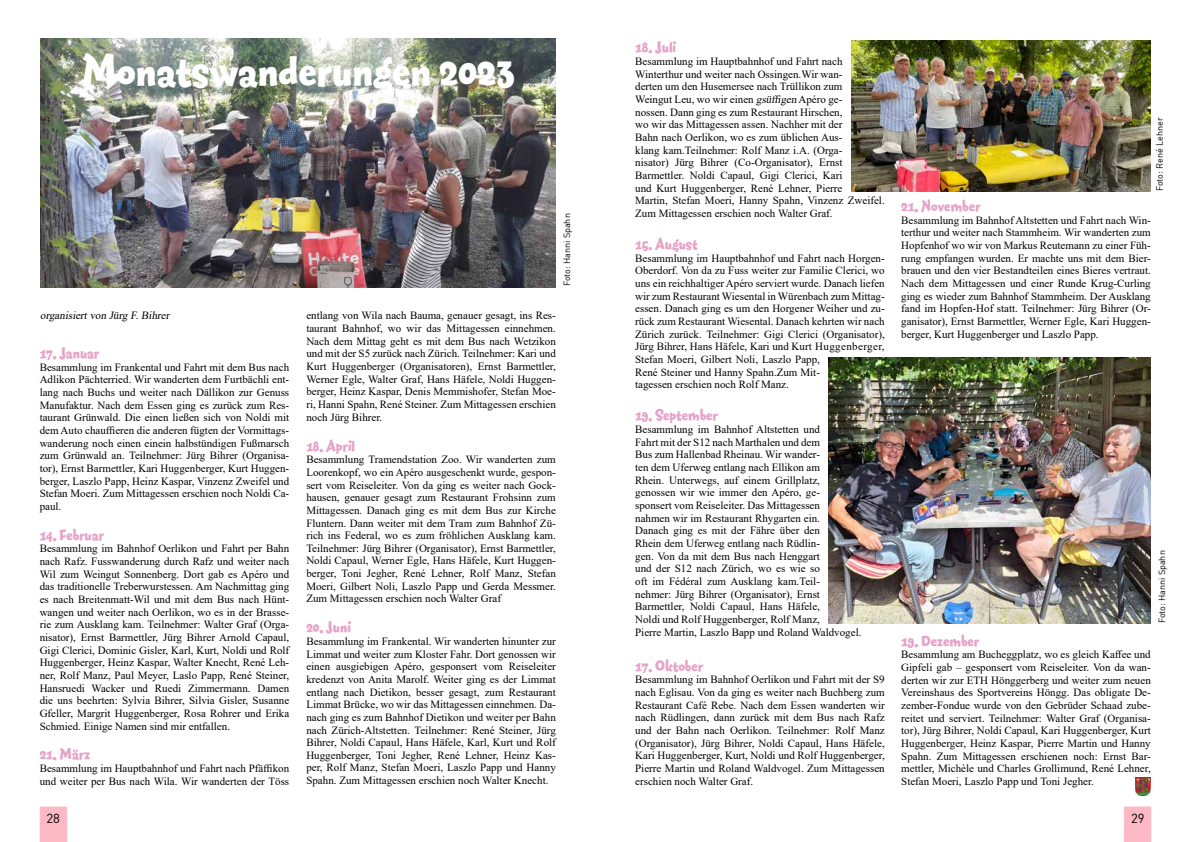
<style>
.page{position:relative;width:1191px;height:842px;background:#fff}
.page>*{position:absolute;margin:0;border:0;box-sizing:border-box;transform-origin:0 0}
.t1{font:800 43px "Fontesque Sans";color:#fff}
.t2{font:800 15px "Fontesque Sans";color:#e6a3c7}
.t3{font:13px "DIN";color:#000}
.t4{font:11px/12.6px "Times New Roman";color:#000;text-align:justify}
.t5{font:italic 11px "Times New Roman";color:#000}
.t6{font:9px "DIN";color:#000}
.s1{font-style:italic}
</style>
<div class="page">
<svg style="left:40px;top:806px;width:27px;height:36px"></svg>
<svg style="left:1124px;top:806px;width:27px;height:36px"></svg>
<img style="left:40px;top:39px;width:516px;height:249px">
<img style="left:1135px;top:778px;width:15px;height:17px">
<img style="left:828px;top:358px;width:322px;height:265px">
<img style="left:851px;top:40px;width:299px;height:151px">
<h1 class="t1" style="left:81px;top:44px;width:435px">Monatswanderungen 2023</h1>
<p class="t6" style="left:561px;top:286px;width:74px;rotate:-90deg">Foto: Hanni Spahn</p>
<p class="t5" style="left:40px;top:308px;width:133px">organisiertvon Jürg F.Bihrer</p>
<h2 class="t2" style="left:40px;top:344px;width:61px">17. Januar</h2>
<p class="t4" style="left:40px;top:360px;width:251px">Besammlung im Frankental und Fahrt mit dem Bus nach Adlikon Pächterried. Wir wanderten dem Furtbächli ent&shy;lang nach Buchs und weiter nach Dällikon zur Genuss Manufaktur. Nach dem Essen ging es zurück zum Res&shy;taurant Grünwald. Die einen ließen sich von Noldi mit dem Auto chauffieren die anderen fügten der Vormittags&shy;wanderung noch einen einein halbstündigen Fußmarsch zum Grünwald an. Teilnehmer: Jürg Bihrer (Organisa&shy;tor), Ernst Barmettler, Kari Huggenberger, Kurt Huggen&shy;berger, Laszlo Papp, Heinz Kaspar, Vinzenz Zweifel und Stefan Moeri. Zum Mittagessen erschien noch Noldi Ca&shy;paul.</p>
<h2 class="t2" style="left:40px;top:525px;width:66px">14. Februar</h2>
<p class="t4" style="left:40px;top:542px;width:251px">Besammlung im Bahnhof Oerlikon und Fahrt per Bahn nach Rafz. Fusswanderung durch Rafz und weiter nach Wil zum Weingut Sonnenberg. Dort gab es Apéro und das traditionelle Treberwurstessen. Am Nachmittag ging es nach Breitenmatt-Wil und mit dem Bus nach Hünt&shy;wangen und weiter nach Oerlikon, wo es in der Brasse&shy;rie zum Ausklang kam. Teilnehmer: Walter Graf (Orga&shy;nisator), Ernst Barmettler, Jürg Bihrer Arnold Capaul, Gigi Clerici, Dominic Gisler, Karl, Kurt, Noldi und Rolf Huggenberger, Heinz Kaspar, Walter Knecht, René Leh&shy;ner, Rolf Manz, Paul Meyer, Laslo Papp, René Steiner, Hansruedi Wacker und Ruedi Zimmermann. Damen die uns beehrten: Sylvia Bihrer, Silvia Gisler, Susanne Gfeller, Margrit Huggenberger, Rosa Rohrer und Erika Schmied. Einige Namen sind mir entfallen.</p>
<h2 class="t2" style="left:40px;top:745px;width:52px">21. März</h2>
<p class="t4" style="left:40px;top:762px;width:251px">Besammlung im Hauptbahnhof und Fahrt nach Pfäffikon und weiter per Bus nach Wila. Wir wanderten der Töss</p>
<p class="t4" style="left:306px;top:309px;width:251px">entlang von Wila nach Bauma, genauer gesagt, ins Res&shy;taurant Bahnhof, wo wir das Mittagessen einnehmen.<br>Nach dem Mittag geht es mit dem Bus nach Wetzikon und mit der S5 zurück nach Zürich. Teilnehmer: Kari und Kurt Huggenberger (Organisatoren), Ernst Barmettler, Werner Egle, Walter Graf, Hans Häfele, Noldi Huggen&shy;berger, Heinz Kaspar, Denis Memmishofer, Stefan Moe&shy;ri, Hanni Spahn, René Steiner. Zum Mittagessen erschien noch Jürg Bihrer.</p>
<h2 class="t2" style="left:306px;top:436px;width:50px">18. April</h2>
<p class="t4" style="left:306px;top:453px;width:251px">Besammlung Tramendstation Zoo. Wir wanderten zum Loorenkopf, wo ein Apéro ausgeschenkt wurde, gespon&shy;sert vom Reiseleiter. Von da ging es weiter nach Gock&shy;hausen, genauer gesagt zum Restaurant Frohsinn zum Mittagessen. Danach ging es mit dem Bus zur Kirche Fluntern. Dann weiter mit dem Tram zum Bahnhof Zü&shy;rich ins Federal, wo es zum fröhlichen Ausklang kam.<br>Teilnehmer: Jürg Bihrer (Organisator), Ernst Barmettler, Noldi Capaul, Werner Egle, Hans Häfele, Kurt Huggen&shy;berger, Toni Jegher, René Lehner, Rolf Manz, Stefan Moeri, Gilbert Noli, Laszlo Papp und Gerda Messmer.<br>Zum Mittagessen erschien noch Walter Graf</p>
<h2 class="t2" style="left:306px;top:618px;width:46px">20. Juni</h2>
<p class="t4" style="left:306px;top:635px;width:251px">Besammlung im Frankental. Wir wanderten hinunter zur Limmat und weiter zum Kloster Fahr. Dort genossen wir einen ausgiebigen Apéro, gesponsert vom Reiseleiter kredenzt von Anita Marolf. Weiter ging es der Limmat entlang nach Dietikon, besser gesagt, zum Restaurant Limmat Brücke, wo wir das Mittagessen einnehmen. Da&shy;nach ging es zum Bahnhof Dietikon und weiter per Bahn nach Zürich-Altstetten. Teilnehmer: René Steiner, Jürg Bihrer, Noldi Capaul, Hans Häfele, Karl, Kurt und Rolf Huggenberger, Toni Jegher, René Lehner, Heinz Kas&shy;per, Rolf Manz, Stefan Moeri, Laszlo Papp und Hanny Spahn. Zum Mittagessen erschien noch Walter Knecht.</p>
<h2 class="t2" style="left:635px;top:38px;width:43px">18. Juli</h2>
<p class="t4" style="left:635px;top:55px;width:251px;text-align:left">Besammlung im Hauptbahnhof und Fahrt nach Winterthur und weiter nach Ossingen.Wir wan-<br>derten um den Husemersee nach Trüllikon zum<br>Weingut Leu, wo wir einen <span class="s1">gsüffigen</span> Apéro ge-<br>nossen. Dann ging es zum Restaurant Hirschen,<br>wo wir das Mittagessen assen. Nachher mit der<br>Bahn nach Oerlikon, wo es zum üblichen Aus-<br>klang kam.Teilnehmer: Rolf Manz i.A. (Orga-<br>nisator) Jürg Bihrer (Co-Organisator), Ernst Barmettler. Noldi Capaul, Gigi Clerici, Kari<br>und Kurt Huggenberger, René Lehner, Pierre<br>Martin, Stefan Moeri, Hanny Spahn, Vinzenz Zweifel.<br>Zum Mittagessen erschien noch Walter Graf.</p>
<h2 class="t2" style="left:635px;top:235px;width:64px">15. August</h2>
<p class="t4" style="left:635px;top:251px;width:251px;text-align:left">Besammlung im Hauptbahnhof und Fahrt nach Horgen-Oberdorf. Von da zu Fuss weiter zur Familie Clerici, wo uns ein reichhaltiger Apéro serviert wurde. Danach liefen wir zum Restaurant Wiesental in Würenbach zum Mittag&shy;essen. Danach ging es um den Horgener Weiher und zu&shy;rück zum Restaurant Wiesental. Danach kehrten wir nach Zürich zurück. Teilnehmer: Gigi Clerici (Organisator), Jürg Bihrer, Hans Häfele, Kari und Kurt Huggenberger, Stefan Moeri, Gilbert Noli, Laszlo Papp,<br>René Steiner und Hanny Spahn.Zum Mit-<br>tagessen erschien noch Rolf Manz.</p>
<h2 class="t2" style="left:635px;top:406px;width:84px">19. September</h2>
<p class="t4" style="left:635px;top:423px;width:228px;text-align:left">Besammlung im Bahnhof Altstetten und<br>Fahrt mit der S12 nach Marthalen und dem<br>Bus zum Hallenbad Rheinau. Wir wander-<br>ten dem Uferweg entlang nach Ellikon am<br>Rhein. Unterwegs, auf einem Grillplatz, genossen wir wie immer den Apéro, ge-<br>sponsert vom Reiseleiter. Das Mittagessen<br>nahmen wir im Restaurant Rhygarten ein.<br>Danach ging es mit der Fähre über den<br>Rhein dem Uferweg entlang nach Rüdlin-<br>gen. Von da mit dem Bus nach Henggart<br>und der S12 nach Zürich, wo es wie so<br>oft im Fédéral zum Ausklang kam.Teil-<br>nehmer: Jürg Bihrer (Organisator), Ernst Barmettler, Noldi Capaul, Hans Häfele,<br>Noldi und Rolf Huggenberger, Rolf Manz,<br>Pierre Martin, Laszlo Bapp und Roland Waldvogel.</p>
<h2 class="t2" style="left:635px;top:656px;width:69px">17. Oktober</h2>
<p class="t4" style="left:635px;top:673px;width:251px">Besammlung im Bahnhof Oerlikon und Fahrt mit der S9 nach Eglisau. Von da ging es weiter nach Buchberg zum Restaurant Café Rebe. Nach dem Essen wanderten wir nach Rüdlingen, dann zurück mit dem Bus nach Rafz und der Bahn nach Oerlikon. Teilnehmer: Rolf Manz (Organisator), Jürg Bihrer, Noldi Capaul, Hans Häfele, Kari Huggenberger, Kurt, Noldi und Rolf Huggenberger, Pierre Martin und Roland Waldvogel. Zum Mittagessen erschien noch Walter Graf.</p>
<p class="t6" style="left:1154px;top:191px;width:75px;rotate:-90deg">Foto: René Lehner</p>
<h2 class="t2" style="left:901px;top:197px;width:81px">21. November</h2>
<p class="t4" style="left:901px;top:213px;width:251px">Besammlung im Bahnhof Altstetten und Fahrt nach Win&shy;terthur und weiter nach Stammheim. Wir wanderten zum Hopfenhof wo wir von Markus Reutemann zu einer Füh&shy;rung empfangen wurden. Er machte uns mit dem Bier&shy;brauen und den vier Bestandteilen eines Bieres vertraut.<br>Nach dem Mittagessen und einer Runde Krug-Curling ging es wieder zum Bahnhof Stammheim. Der Ausklang fand im Hopfen-Hof statt. Teilnehmer: Jürg Bihrer (Or&shy;ganisator), Ernst Barmettler, Werner Egle, Kari Huggen&shy;berger, Kurt Huggenberger und Laszlo Papp.</p>
<p class="t6" style="left:1156px;top:623px;width:74px;rotate:-90deg">Foto: Hanni Spahn</p>
<h2 class="t2" style="left:901px;top:631px;width:79px">19. Dezember</h2>
<p class="t4" style="left:901px;top:648px;width:251px">Besammlung am Bucheggplatz, wo es gleich Kaffee und Gipfeli gab – gesponsert vom Reiseleiter. Von da wan&shy;derten wir zur ETH Hönggerberg und weiter zum neuen Vereinshaus des Sportvereins Höngg. Das obligate De&shy;zember-Fondue wurde von den Gebrüder Schaad zube&shy;reitet und serviert. Teilnehmer: Walter Graf (Organisa&shy;tor), Jürg Bihrer, Noldi Capaul, Kari Huggenberger, Kurt Huggenberger, Heinz Kaspar, Pierre Martin und Hanny Spahn. Zum Mittagessen erschienen noch: Ernst Bar&shy;mettler, Michèle und Charles Grollimund, René Lehner, Stefan Moeri, Laszlo Papp und Toni Jegher.</p>
<p class="t3" style="left:46px;top:810px;width:15px">28</p>
<p class="t3" style="left:1131px;top:810px;width:15px">29</p>
</div>
